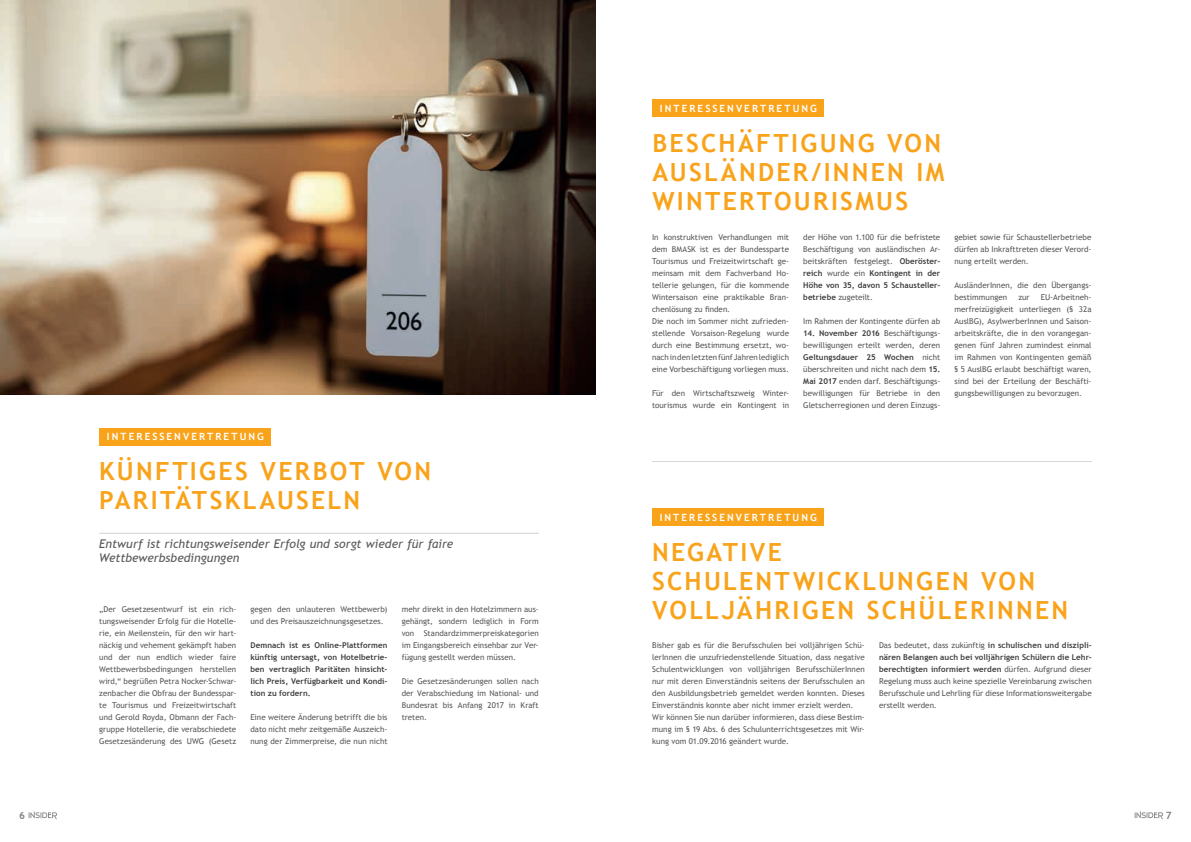
<style>
.page{position:relative;width:1191px;height:842px;background:#fff}
.page>*{position:absolute;margin:0;border:0;box-sizing:border-box;transform-origin:0 0}
.t1{font:700 25px/29px "Trebuchet MS";letter-spacing:.09em;color:#f9a31b}
.t2{font:italic 12px/14.4px "Trebuchet MS";color:#57585a}
.t3{font:700 10px "Trebuchet MS";letter-spacing:.205em;color:#fff}
.t4{font:700 10px "Trebuchet MS";color:#808285}
.t5{font:8px/12px "Trebuchet MS";letter-spacing:.005em;color:#57585a;text-align:justify}
.t6{font:700 8px/12px "Trebuchet MS";letter-spacing:.005em;color:#3e3e3f;text-align:justify}
.s1{font-weight:700;color:#3e3e3f}
</style>
<div class="page">
<div style="left:652px;top:99px;width:171px;height:17px;background:#f9a31b"></div>
<div style="left:652px;top:509px;width:171px;height:17px;background:#f9a31b"></div>
<div style="left:99px;top:428px;width:172px;height:17px;background:#f9a31b"></div>
<hr style="left:99px;top:533px;width:440px;height:1px;background:#d1d2d4">
<img style="left:0;top:0;width:595px;height:394px">
<hr style="left:652px;top:461px;width:439px;height:1px;background:#d1d2d4">
<svg style="left:29px;top:811px;width:28px;height:8px"></svg>
<svg style="left:1134px;top:811px;width:29px;height:8px"></svg>
<p class="t3" style="left:107px;top:431px;width:158px">INTERESSENVERTRETUNG</p>
<h1 class="t1" style="left:99px;top:457px;width:333px">KÜNFTIGES VERBOT VON<br>PARITÄTSKLAUSELN</h1>
<h2 class="t2" style="left:99px;top:536px;width:355px">Entwurf ist richtungsweisender Erfolg und sorgt wieder für faire<br>Wettbewerbsbedingungen</h2>
<p class="t5" style="left:99px;top:603px;width:139px">„Der Gesetzesentwurf ist ein rich&shy;tungsweisender Erfolg für die Hotelle&shy;rie, ein Meilenstein, für den wir hart&shy;näckig und vehement gekämpft haben und der nun endlich wieder faire Wettbewerbsbedingungen herstellen wird,“ begrüßen Petra Nocker-Schwar&shy;zenbacher die Obfrau der Bundesspar&shy;te Tourismus und Freizeitwirtschaft und Gerold Royda, Obmann der Fach&shy;gruppe Hotellerie, die verabschiedete Gesetzesänderung des UWG (Gesetz</p>
<p class="t5" style="left:250px;top:603px;width:139px">gegen den unlauteren Wettbewerb) und des Preisauszeichnungsgesetzes.</p>
<p class="t6" style="left:250px;top:639px;width:139px">Demnach ist es Online-Plattformen künftig untersagt, von Hotelbetrie&shy;ben vertraglich Paritäten hinsicht&shy;lich Preis, Verfügbarkeit und Kondi&shy;tion zu fordern.</p>
<p class="t5" style="left:250px;top:711px;width:139px">Eine weitere Änderung betrifft die bis dato nicht mehr zeitgemäße Auszeich&shy;nung der Zimmerpreise, die nun nicht</p>
<p class="t5" style="left:402px;top:603px;width:139px">mehr direkt in den Hotelzimmern aus&shy;gehängt, sondern lediglich in Form von Standardzimmerpreiskategorien im Eingangsbereich einsehbar zur Ver&shy;fügung gestellt werden müssen.</p>
<p class="t5" style="left:402px;top:675px;width:138px">Die Gesetzesänderungen sollen nach der Verabschiedung im National- und Bundesrat bis Anfang 2017 in Kraft treten.</p>
<p class="t3" style="left:660px;top:102px;width:158px">INTERESSENVERTRETUNG</p>
<h1 class="t1" style="left:652px;top:128px;width:293px">BESCHÄFTIGUNG VON<br>AUSLÄNDER/INNEN IM<br>WINTERTOURISMUS</h1>
<p class="t5" style="left:652px;top:231px;width:139px;text-align:left">In konstruktiven Verhandlungen mit dem BMASK ist es der Bundessparte Tourismus und Freizeitwirtschaft ge&shy;meinsam mit dem Fachverband Ho&shy;tellerie gelungen, für die kommende Wintersaison eine praktikable Bran&shy;chenlösung zu finden.<br>Die noch im Sommer nicht zufrieden&shy;stellende Vorsaison-Regelung wurde durch eine Bestimmung ersetzt, wo&shy;nach in den letzten fünf Jahren lediglich eine Vorbeschäftigung vorliegen muss.</p>
<p class="t5" style="left:652px;top:387px;width:139px">Für den Wirtschaftszweig Winter&shy;tourismus wurde ein Kontingent in</p>
<p class="t5" style="left:803px;top:231px;width:139px">der Höhe von 1.100 für die befristete Beschäftigung von ausländischen Ar&shy;beitskräften festgelegt. <span class="s1">Oberöster&shy;reich</span> wurde ein <span class="s1">Kontingent in der Höhe von 35, davon 5 Schausteller&shy;betriebe</span> zugeteilt.</p>
<p class="t5" style="left:803px;top:315px;width:139px">Im Rahmen der Kontingente dürfen ab</p>
<p class="t5" style="left:803px;top:327px;width:139px"><span class="s1">14. November 2016</span> Beschäftigungs&shy;bewilligungen erteilt werden, deren <span class="s1">Geltungsdauer 25 Wochen</span> nicht überschreiten und nicht nach dem <span class="s1">15.<br>Mai 2017</span> enden darf. Beschäftigungs&shy;bewilligungen für Betriebe in den Gletscherregionen und deren Einzugs-</p>
<p class="t5" style="left:954px;top:231px;width:139px">gebiet sowie für Schaustellerbetriebe dürfen ab Inkrafttreten dieser Verord&shy;nung erteilt werden.</p>
<p class="t5" style="left:954px;top:279px;width:139px">AusländerInnen, die den Übergangs&shy;bestimmungen</p>
<p class="t5" style="left:954px;top:291px;width:139px;text-indent:86px">EU-Arbeitneh&shy;merfreizügigkeit unterliegen (§ 32a AuslBG), AsylwerberInnen und Saison&shy;arbeitskräfte, die in den vorangegan&shy;genen fünf Jahren zumindest einmal im Rahmen von Kontingenten gemäß § 5 AuslBG erlaubt beschäftigt waren, sind bei der Erteilung der Beschäfti&shy;gungsbewilligungen zu bevorzugen.</p>
<p class="t5" style="left:1018px;top:291px;width:13px">zur</p>
<p class="t3" style="left:660px;top:511px;width:158px">INTERESSENVERTRETUNG</p>
<h1 class="t1" style="left:652px;top:538px;width:417px">NEGATIVE<br>SCHULENTWICKLUNGEN VON<br>VOLLJÄHRIGEN SCHÜLERINNEN</h1>
<p class="t5" style="left:652px;top:639px;width:214px;text-align:left">Bisher gab es für die Berufsschulen bei volljährigen Schü&shy;lerInnen die unzufriedenstellende Situation, dass negative Schulentwicklungen von volljährigen BerufsschülerInnen nur mit deren Einverständnis seitens der Berufsschulen an den Ausbildungsbetrieb gemeldet werden konnten. Dieses Einverständnis konnte aber nicht immer erzielt werden.<br>Wir können Sie nun darüber informieren, dass diese Bestim&shy;mung im § 19 Abs. 6 des Schulunterrichtsgesetzes mit Wir&shy;kung vom 01.09.2016 geändert wurde.</p>
<p class="t5" style="left:879px;top:639px;width:214px">Das bedeutet, dass zukünftig <span class="s1">in schulischen und diszipli&shy;nären Belangen auch bei volljährigen Schülern die Lehr&shy;berechtigten informiert werden</span> dürfen. Aufgrund dieser Regelung muss auch keine spezielle Vereinbarung zwischen Berufsschule und Lehrling für diese Informationsweitergabe erstellt werden.</p>
<p class="t4" style="left:19px;top:809px;width:7px">6</p>
<p class="t4" style="left:1165px;top:809px;width:7px">7</p>
</div>
